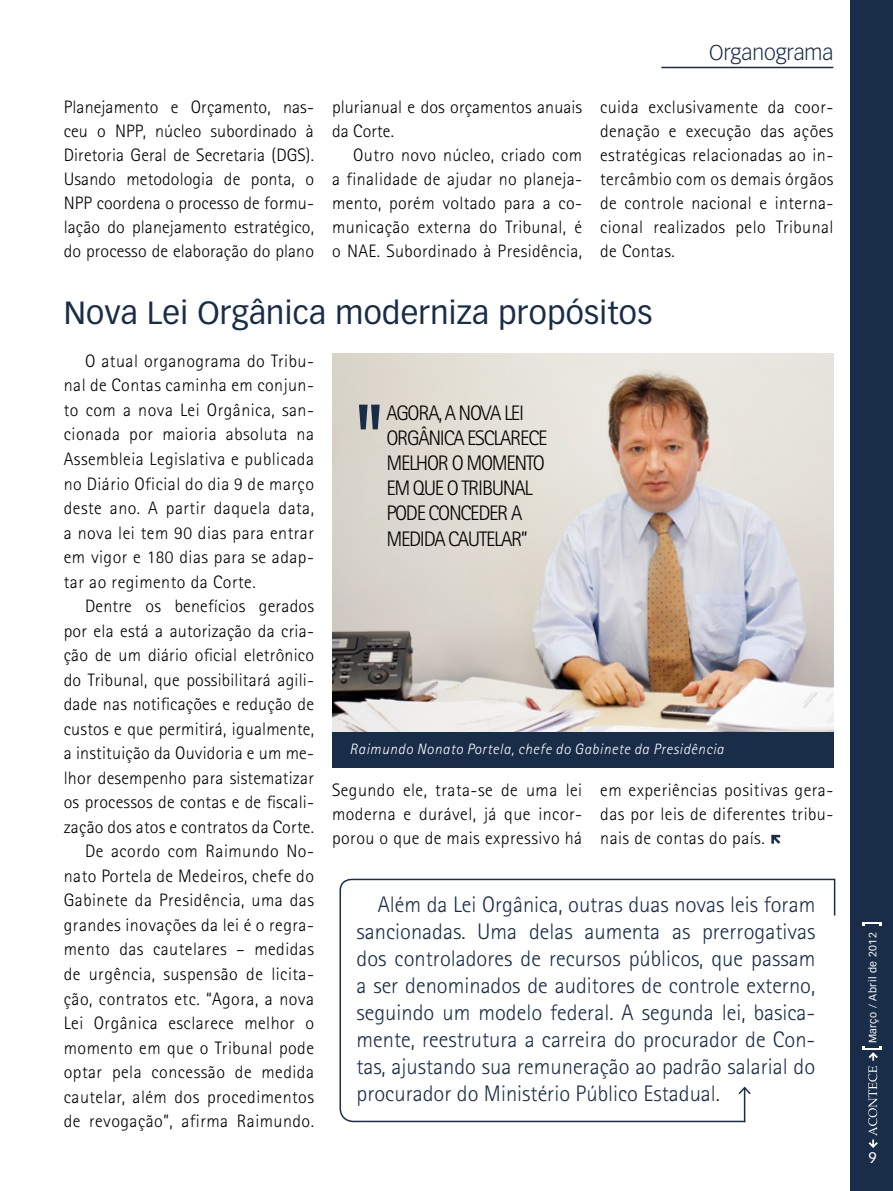
<style>
.page{position:relative;width:893px;height:1191px;background:#fff}
.page>*{position:absolute;margin:0;border:0;box-sizing:border-box;transform-origin:0 0}
.t1{font:31.5px "Vectora LT";letter-spacing:.01em;color:#1a2d48}
.t2{font:300 22.5px/27px "Rotis Sans Serif";color:#1a2d48;text-align:justify}
.t3{font:300 21px/25.2px "Rotis Sans Serif";letter-spacing:-.06em;color:#000}
.t4{font:300 21px "Vectora LT";color:#1a2d48}
.t5{font:300 18px/24.5px "Rotis Sans Serif";letter-spacing:.025em;color:#000;text-align:justify}
.t6{font:300 18px/24px "Rotis Sans Serif";letter-spacing:.005em;color:#000}
.t7{font:italic 300 15px "Rotis Sans Serif";letter-spacing:.04em;color:#fff}
.t8{font:15px "Vectora LT";color:#fff}
.t9{font:10.5px "Vectora LT";letter-spacing:.04em;color:#fff}
</style>
<div class="page">
<div style="left:850px;top:0;width:43px;height:1191px;background:#1a2d48"></div>
<hr style="left:661px;top:67px;width:172px;height:1px;background:#1a2d48">
<img style="left:332px;top:353px;width:501px;height:379px">
<svg style="left:359px;top:405px;width:21px;height:24px"></svg>
<div style="left:332px;top:732px;width:501px;height:35px;background:#1a2d48"></div>
<svg style="left:339px;top:878px;width:497px;height:245px"></svg>
<hr style="left:744px;top:1087px;width:1px;height:35px;background:#1a2d48">
<svg style="left:737px;top:1085px;width:15px;height:10px"></svg>
<svg style="left:771px;top:834px;width:10px;height:10px"></svg>
<svg style="left:862px;top:922px;width:19px;height:4px"></svg>
<svg style="left:862px;top:1046px;width:19px;height:102px"></svg>
<p class="t5" style="left:64px;top:95px;width:252px;line-height:24px">Planejamento e Orçamento, nas&shy;ceu o NPP, núcleo subordinado à Diretoria Geral de Secretaria (DGS).<br>Usando metodologia de ponta, o NPP coordena o processo de formu&shy;lação do planejamento estratégico, do processo de elaboração do plano</p>
<p class="t6" style="left:332px;top:95px;width:252px">plurianual e dos orçamentos anuais da Corte.</p>
<p class="t5" style="left:332px;top:143px;width:252px;line-height:24px;text-indent:21px">Outro novo núcleo, criado com a finalidade de ajudar no planeja&shy;mento, porém voltado para a co&shy;municação externa do Tribunal, é o NAE. Subordinado à Presidência,</p>
<p class="t4" style="left:709px;top:40px;width:126px">Organograma</p>
<p class="t5" style="left:600px;top:95px;width:235px;line-height:24px">cuida exclusivamente da coor&shy;denação e execução das ações estratégicas relacionadas ao in&shy;tercâmbio com os demais órgãos de controle nacional e interna&shy;cional realizados pelo Tribunal de Contas.</p>
<h1 class="t1" style="left:64px;top:294px;width:590px">Nova Lei Orgânica moderniza propósitos</h1>
<p class="t5" style="left:64px;top:348px;width:252px;text-indent:21px">O atual organograma do Tribu&shy;nal de Contas caminha em conjun&shy;to com a nova Lei Orgânica, san&shy;cionada por maioria absoluta na Assembleia Legislativa e publicada no Diário Oficial do dia 9 de março deste ano. A partir daquela data, a nova lei tem 90 dias para entrar em vigor e 180 dias para se adap&shy;tar ao regimento da Corte.</p>
<p class="t5" style="left:64px;top:594px;width:252px;text-align:right">Dentre os benefícios gerados por ela está a autorização da cria&shy;ção de um diário oficial eletrônico do Tribunal, que possibilitará agili&shy;dade nas notificações e redução de custos e que permitirá, igualmente, a instituição da Ouvidoria e um me&shy;lhor desempenho para sistematizar os processos de contas e de fiscali&shy;zação dos atos e contratos da Corte.<br>De acordo com Raimundo No&shy;nato Portela de Medeiros, chefe do Gabinete da Presidência, uma das grandes inovações da lei é o regra&shy;mento das cautelares – medidas de urgência, suspensão de licita&shy;ção, contratos etc. “Agora, a nova Lei Orgânica esclarece melhor o momento em que o Tribunal pode optar pela concessão de medida cautelar, além dos procedimentos de revogação”, afirma Raimundo.</p>
<p class="t3" style="left:386px;top:400px;width:139px">Agora, anovaLe i<br>Orgân ica esclarece melhor omomento<br>em que o Tribuna</p>
<p class="t3" style="left:524px;top:475px;width:10px">l</p>
<p class="t3" style="left:386px;top:501px;width:11px">pode</p>
<p class="t3" style="left:429px;top:501px;width:11px">conceder</p>
<p class="t3" style="left:511px;top:501px;width:11px">a</p>
<p class="t3" style="left:386px;top:526px;width:72px">medidacaute</p>
<p class="t3" style="left:494px;top:526px;width:35px">lar ”</p>
<p class="t7" style="left:350px;top:740px;width:376px">Raimundo Nonato Portela, chefe do Gabinete da Presidência</p>
<p class="t5" style="left:332px;top:778px;width:252px;line-height:24px">Segundo ele, trata-se de uma lei moderna e durável, já que incor&shy;porou o que de mais expressivo há</p>
<p class="t5" style="left:600px;top:778px;width:235px;line-height:24px">em experiências positivas gera&shy;das por leis de diferentes tribu&shy;nais de contas do país.</p>
<p class="t2" style="left:356px;top:891px;width:460px;text-indent:21px">Além da Lei Orgânica, outras duas novas leis foram sancionadas. Uma delas aumenta as prerrogativas dos controladores de recursos públicos, que passam a ser denominados de auditores de controle externo, seguindo um modelo federal. A segunda lei, basica&shy;mente, reestrutura a carreira do procurador de Con&shy;tas, ajustando sua remuneração ao padrão salarial do procurador do Ministério Público Estadual.</p>
<p class="t9" style="left:867px;top:1043px;width:112px;rotate:-90deg">Março / Abril de 2012</p>
<p class="t8" style="left:868px;top:1149px;width:10px">9</p>
</div>
